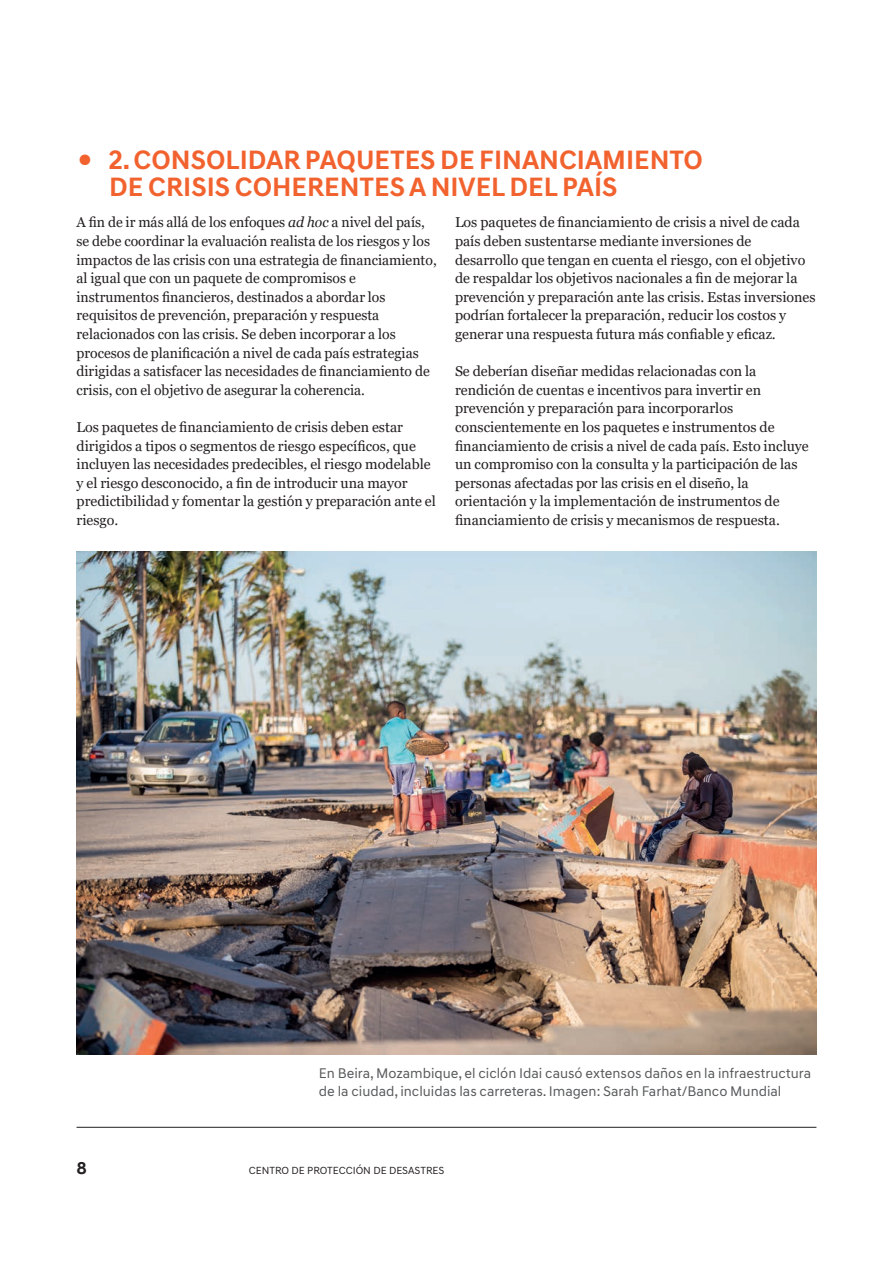
<style>
.page{position:relative;width:893px;height:1263px;background:#fff}
.page>*{position:absolute;margin:0;border:0;box-sizing:border-box;transform-origin:0 0}
.t1{font:700 27px/27px "Hyundai Sans Text";color:#f2622e}
.t2{font:700 18px "Hyundai Sans Text";color:#231f20}
.t3{font:14.25px/18.6px "Georgia";color:#231f20}
.t4{font:14.25px/18.6px "Hyundai Sans Text";color:#57585a}
.t5{font:10.5px "Hyundai Sans Text";color:#231f20}
.s1{font-style:italic}
</style>
<div class="page">
<hr style="left:77px;top:1127px;width:739px;height:1px;background:#231f20">
<img style="left:77px;top:552px;width:739px;height:502px">
<h1 class="t1" style="left:109px;top:146px;width:595px;text-indent:-32px">● 2. CONSOLIDAR PAQUETES DE FINANCIAMIENTO<br>DE CRISIS COHERENTES A NIVEL DEL PAÍS</h1>
<p class="t3" style="left:77px;top:214px;width:362px">A fin de ir más allá de los enfoques <span class="s1">ad hoc</span> a nivel del país, se debe coordinar la evaluación realista de los riesgos y los impactos de las crisis con una estrategia de financiamiento, al igual que con un paquete de compromisos e instrumentos financieros, destinados a abordar los requisitos de prevención, preparación y respuesta relacionados con las crisis. Se deben incorporar a los procesos de planificación a nivel de cada país estrategias dirigidas a satisfacer las necesidades de financiamiento de crisis, con el objetivo de asegurar la coherencia.</p>
<p class="t3" style="left:77px;top:418px;width:361px">Los paquetes de financiamiento de crisis deben estar dirigidos a tipos o segmentos de riesgo específicos, que incluyen las necesidades predecibles, el riesgo modelable y el riesgo desconocido, a fin de introducir una mayor predictibilidad y fomentar la gestión y preparación ante el riesgo.</p>
<p class="t3" style="left:455px;top:213px;width:362px">Los paquetes de financiamiento de crisis a nivel de cada país deben sustentarse mediante inversiones de desarrollo que tengan en cuenta el riesgo, con el objetivo de respaldar los objetivos nacionales a fin de mejorar la prevención y preparación ante las crisis. Estas inversiones podrían fortalecer la preparación, reducir los costos y generar una respuesta futura más confiable y eficaz.</p>
<p class="t3" style="left:455px;top:362px;width:355px">Se deberían diseñar medidas relacionadas con la rendición de cuentas e incentivos para invertir en prevención y preparación para incorporarlos conscientemente en los paquetes e instrumentos de financiamiento de crisis a nivel de cada país. Esto incluye un compromiso con la consulta y la participación de las personas afectadas por las crisis en el diseño, la orientación y la implementación de instrumentos de financiamiento de crisis y mecanismos de respuesta.</p>
<p class="t4" style="left:319px;top:1063px;width:494px">En Beira, Mozambique, el ciclón Idai causó extensos daños en la infraestructura de la ciudad, incluidas las carreteras. Imagen: Sarah Farhat/Banco Mundial</p>
<p class="t2" style="left:77px;top:1157px;width:12px">8</p>
<p class="t5" style="left:249px;top:1164px;width:197px">CENTRO DE PROTECCIÓN DE DESASTRES</p>
</div>
